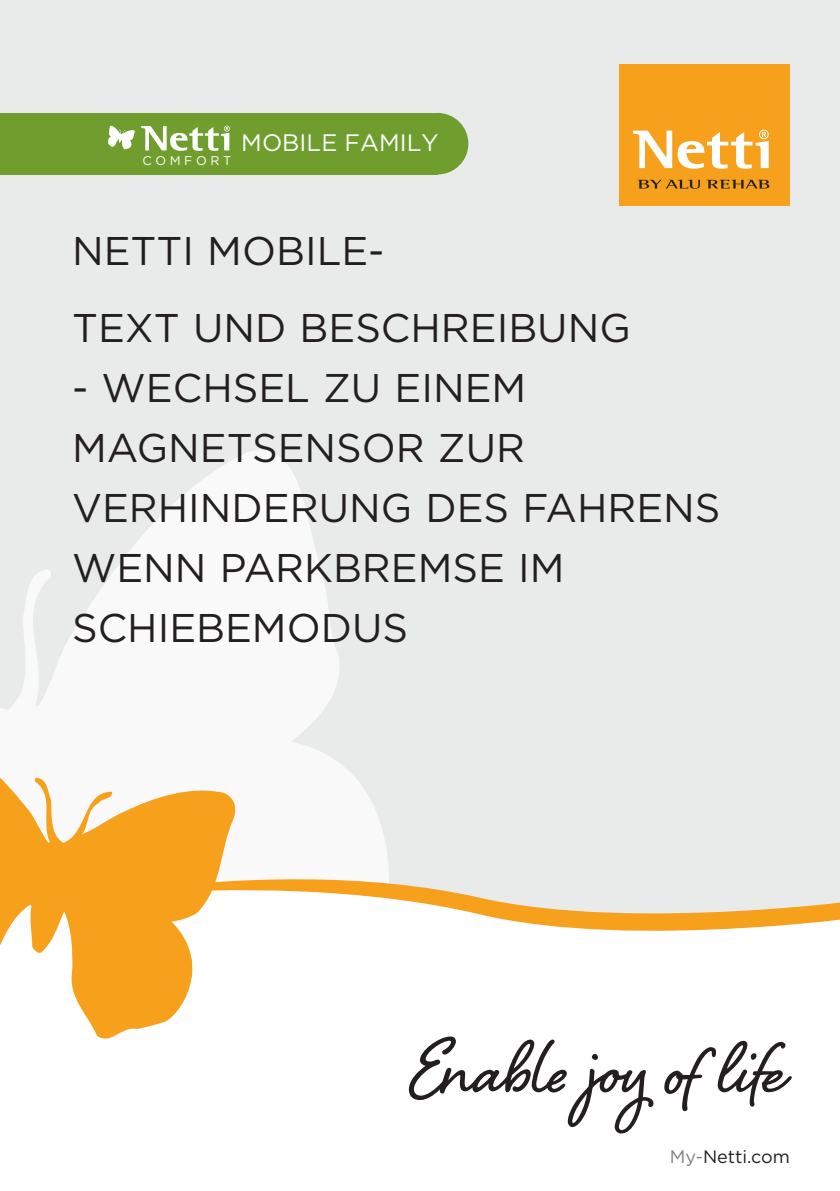
<style>
.page{position:relative;width:840px;height:1191px;background:#fff}
.page>*{position:absolute;margin:0;border:0;box-sizing:border-box;transform-origin:0 0}
.t1{font:40px/60px "Gotham";color:#231f20}
.t2{font:23.8px "Gotham";color:#fff}
.t3{font:18px "Gotham";color:#231f20}
.t4{font:12.6px "Gotham";letter-spacing:.285em;color:#fff}
.s1{color:#808285}
</style>
<div class="page">
<div style="left:0;top:0;width:839px;height:916px;background:#e9eaea"></div>
<svg style="left:0;top:450px;width:386px;height:395px;fill:#f9f9f9"></svg>
<div style="left:242px;top:845px;width:146px;height:15px;background:#f9f9f9"></div>
<svg style="left:242px;top:860px;width:597px;height:252px"></svg>
<svg style="left:408px;top:1036px;width:245px;height:97px"></svg>
<svg style="left:663px;top:1040px;width:128px;height:71px"></svg>
<svg style="left:0;top:722px;width:242px;height:317px;fill:#f9f9f9"></svg>
<div style="left:618px;top:64px;width:170px;height:141px;background:#f6a01b"></div>
<svg style="left:706px;top:180px;width:63px;height:8px"></svg>
<svg style="left:637px;top:180px;width:62px;height:9px"></svg>
<svg style="left:633px;top:131px;width:38px;height:37px"></svg>
<svg style="left:677px;top:130px;width:91px;height:39px"></svg>
<div style="left:0;top:113px;width:437px;height:61px;background:#709e2e"></div>
<div style="left:406px;top:113px;width:62px;height:61px;background:#709e2e;border-radius:50%"></div>
<svg style="left:108px;top:125px;width:27px;height:25px"></svg>
<svg style="left:141px;top:126px;width:89px;height:25px"></svg>
<p class="t4" style="left:142px;top:153px;width:90px">COMFORT</p>
<p class="t2" style="left:241px;top:127px;width:199px">MOBILE FAMILY</p>
<p class="t1" style="left:72px;top:211px;width:560px;line-height:77px">NETTI MOBILE-<br>TEXT UND BESCHREIBUNG</p>
<p class="t1" style="left:72px;top:356px;width:649px">- WECHSEL ZU EINEM<br>MAGNETSENSOR ZUR<br>VERHINDERUNG DES FAHRENS<br>WENN PARKBREMSE IM<br>SCHIEBEMODUS</p>
<p class="t3" style="left:669px;top:1144px;width:122px"><span class="s1">My-</span>Netti.com</p>
</div>
